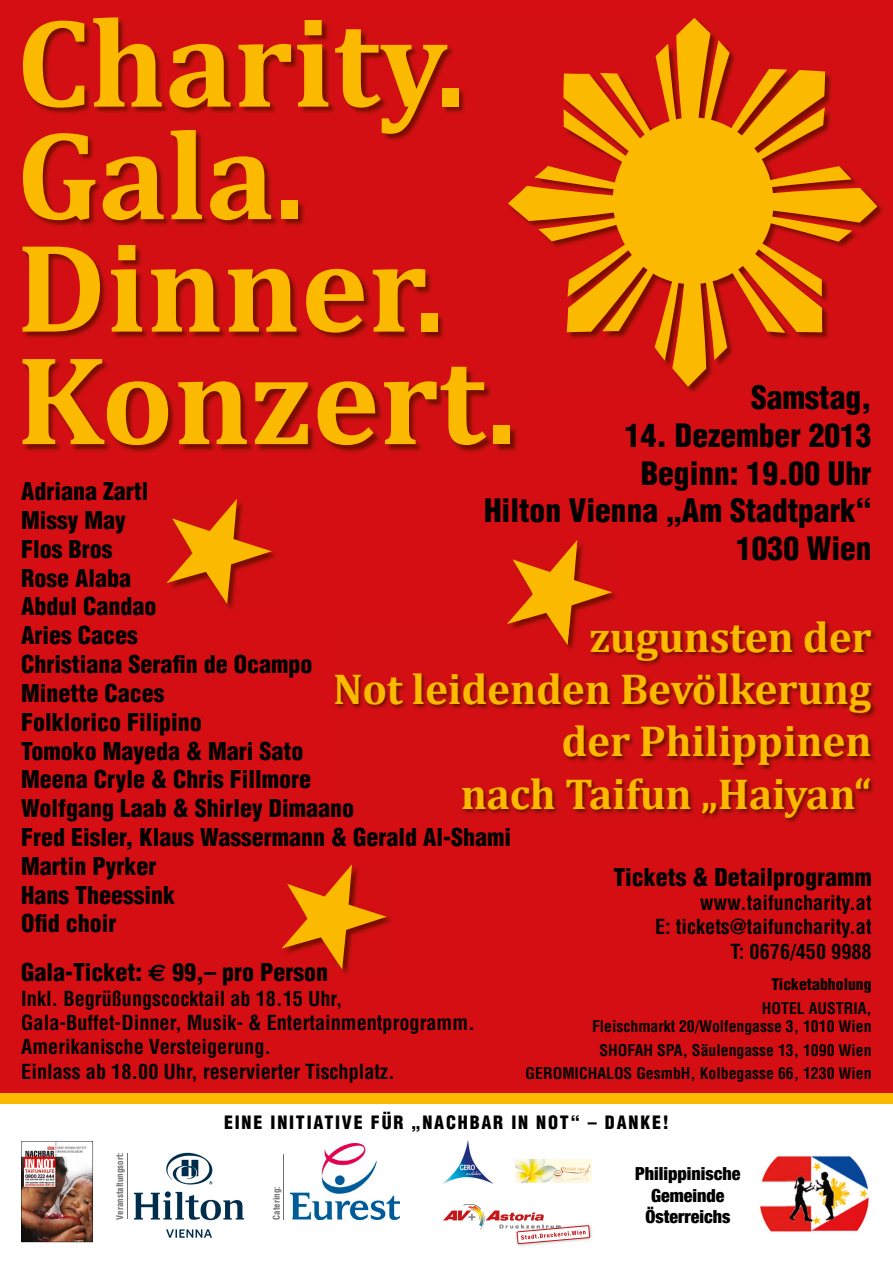
<style>
.page{position:relative;width:893px;height:1263px;background:#fff}
.page>*{position:absolute;margin:0;border:0;box-sizing:border-box;transform-origin:0 0}
.t1{font:700 127.5px/112.5px "Cambria";color:#fbb900}
.t2{font:700 43.5px/52.2px "Cambria";letter-spacing:-.005em;color:#fbb900;text-align:right}
.t3{font:900 condensed 31.5px/37.8px "Helvetica";color:#000;text-align:right}
.t4{font:900 condensed 24px/28.8px "Helvetica";color:#000}
.t5{font:700 condensed 20.25px/24.3px "Helvetica";color:#000;text-align:right}
.t6{font:900 condensed 18px "Helvetica";letter-spacing:.1em;color:#000}
.t7{font:900 condensed 18px/21.6px "Helvetica Neue";color:#000;text-align:center}
.t8{font:700 condensed 15.75px/18.9px "Helvetica";color:#000;text-align:right}
.t9{font:900 condensed 15.75px "Helvetica";color:#000}
.t10{font:700 condensed 9px "Helvetica";color:#6f6f6e}
.s1{font-family:"Euro Sans";font-weight:700;font-stretch:normal}
</style>
<div class="page">
<div style="left:0;top:0;width:893px;height:1093px;background:#d40e13"></div>
<div style="left:0;top:1093px;width:893px;height:10px;background:#fbb900"></div>
<svg style="left:519px;top:18px;width:358px;height:369px"></svg>
<svg style="left:765px;top:82px;width:12px;height:14px"></svg>
<img style="left:341px;top:917px;width:51px;height:57px">
<svg style="left:282px;top:864px;width:105px;height:105px"></svg>
<img style="left:225px;top:552px;width:51px;height:57px">
<svg style="left:167px;top:499px;width:105px;height:105px"></svg>
<img style="left:24px;top:19px;width:493px;height:434px">
<img style="left:508px;top:19px;width:11px;height:375px">
<img style="left:508px;top:194px;width:11px;height:18px">
<img style="left:335px;top:621px;width:541px;height:202px">
<svg style="left:507px;top:540px;width:105px;height:105px"></svg>
<img style="left:759px;top:1155px;width:110px;height:77px">
<img style="left:443px;top:1140px;width:49px;height:44px">
<img style="left:516px;top:1159px;width:76px;height:24px">
<img style="left:21px;top:1141px;width:72px;height:101px">
<img style="left:290px;top:1144px;width:109px;height:76px">
<hr style="left:283px;top:1154px;width:1px;height:65px;background:#6f6f6e">
<img style="left:133px;top:1152px;width:112px;height:86px">
<hr style="left:127px;top:1153px;width:1px;height:66px;background:#6f6f6e">
<img style="left:590px;top:1225px;width:2px;height:14px">
<svg style="left:443px;top:1204px;width:147px;height:42px"></svg>
<h1 class="t1" style="left:17px;top:3px;width:501px">Charity.<br>Gala.<br>Dinner.<br>Konzert.</h1>
<h3 class="t3" style="left:751px;top:378px;width:122px">Samstag,</h3>
<h3 class="t3" style="left:484px;top:416px;width:389px">14. Dezember 2013<br>Beginn: 19.00 Uhr<br>Hilton Vienna „Am Stadtpark“<br>1030 Wien</h3>
<p class="t4" style="left:21px;top:477px;width:491px">Adriana Zartl<br>Missy May<br>Flos Bros<br>Rose Alaba<br>Abdul Candao<br>Aries Caces<br>Christiana Serafin de Ocampo<br>Minette Caces<br>Folklorico Filipino<br>Tomoko Mayeda &amp; Mari Sato<br>Meena Cryle &amp; Chris Fillmore<br>Wolfgang Laab &amp; Shirley Dimaano<br>Fred Eisler, Klaus Wassermann &amp; Gerald Al-Shami<br>Martin Pyrker<br>Hans Theessink<br>Ofid choir</p>
<h2 class="t2" style="left:333px;top:610px;width:540px">zugunsten der<br>Not leidenden Bevölkerung der Philippinen<br>nach Taifun „Haiyan“</h2>
<p class="t4" style="left:613px;top:862px;width:260px">Tickets &amp; Detailprogramm</p>
<p class="t5" style="left:655px;top:890px;width:218px">www.taifuncharity.at<br>E: tickets@taifuncharity.at<br>T: 0676/450 9988</p>
<p class="t9" style="left:771px;top:975px;width:102px">Ticketabholung</p>
<p class="t8" style="left:592px;top:998px;width:281px">HOTEL AUSTRIA,<br>Fleischmarkt 20/Wolfengasse 3, 1010 Wien</p>
<p class="t8" style="left:526px;top:1038px;width:348px;line-height:23.2px">SHOFAH SPA, Säulengasse 13, 1090 Wien<br>GEROMICHALOS GesmbH, Kolbegasse 66, 1230 Wien</p>
<p class="t4" style="left:21px;top:958px;width:308px">Gala-Ticket: <span class="s1">€</span> 99,– pro Person</p>
<p class="t5" style="left:21px;top:986px;width:455px;text-align:left">Inkl. Begrüßungscocktail ab 18.15 Uhr, Gala-Buffet-Dinner, Musik- &amp; Entertainmentprogramm.<br>Amerikanische Versteigerung.<br>Einlass ab 18.00 Uhr, reservierter Tischplatz.</p>
<p class="t10" style="left:114px;top:1220px;width:69px;rotate:-90deg">Veranstaltungsort:</p>
<p class="t6" style="left:224px;top:1110px;width:446px">EINE INITIATIVE FÜR „NACHBAR IN NOT“ – DANKE!</p>
<p class="t7" style="left:635px;top:1162px;width:107px">Philippinische<br>Gemeinde</p>
<p class="t10" style="left:271px;top:1220px;width:35px;rotate:-90deg">Catering:</p>
<p class="t7" style="left:645px;top:1206px;width:86px">Österreichs</p>
</div>
